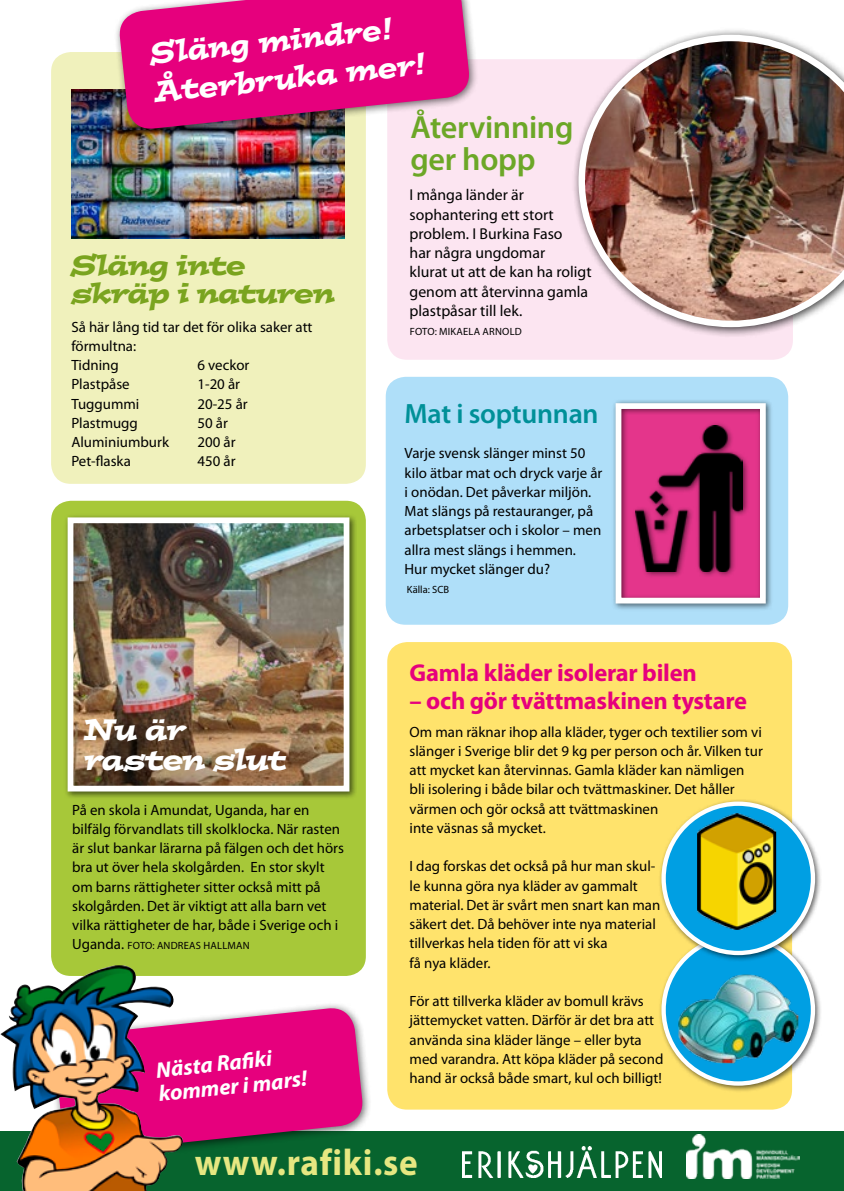
<style>
.page{position:relative;width:844px;height:1191px;background:#fff}
.page>*{position:absolute;margin:0;border:0;box-sizing:border-box;transform-origin:0 0}
.t1{font:700 37.1px "Myriad Pro";letter-spacing:.02em;color:#e6e781;scale:.95 1}
.t2{font:600 32.2px/32.2px "Myriad Pro";letter-spacing:-.01em;color:#6ca727}
.t3{font:italic 29.75px/38.3px "Postino";color:#fff;scale:.93 1}
.t4{font:italic 29.4px/29.4px "Postino";letter-spacing:-.03em;color:#fff}
.t5{font:italic 28px/28px "Postino";letter-spacing:-.03em;color:#7aa41f}
.t6{font:600 28px "Myriad Pro";letter-spacing:-.01em;color:#009098}
.t7{font:700 24.5px "Myriad Pro";letter-spacing:-.01em;color:#e6007d}
.t8{font:italic 700 22.4px/24px "Myriad Pro";color:#fff}
.t9{font:15.75px/19.2px "Myriad Pro";color:#000}
.t10{font:14.88px/19.2px "Myriad Pro";color:#000}
.t11{font:10.5px "Myriad Pro";letter-spacing:.02em;color:#000}
.t12{font:10.5px "Myriad Pro";color:#000}
.s1{font-size:14.88px}
</style>
<div class="page">
<div style="left:0;top:1131px;width:843px;height:60px;background:#07642e"></div>
<div style="left:385px;top:377px;width:403px;height:248px;background:#afdff9;border-radius:20px"></div>
<div style="left:611px;top:399px;width:162px;height:212px;background:#000;opacity:.6"></div>
<img style="left:635px;top:425px;width:107px;height:146px">
<div style="left:615px;top:403px;width:150px;height:200px;border:6px solid #fff"></div>
<div style="left:51px;top:52px;width:315px;height:432px;background:#f0f1bc;border-radius:20px"></div>
<div style="left:51px;top:501px;width:315px;height:475px;background:#a7c839;border-radius:20px"></div>
<div style="left:387px;top:642px;width:404px;height:467px;background:#ffe36c;border-radius:20px"></div>
<div style="left:387px;top:59px;width:405px;height:301px;background:#fce5f1;border-radius:20px"></div>
<div style="left:63px;top:513px;width:294px;height:286px;background:#000;opacity:.6"></div>
<img style="left:75px;top:524px;width:267px;height:260px">
<div style="left:68px;top:517px;width:281px;height:274px;border:6px solid #fff"></div>
<img style="left:686px;top:1134px;width:113px;height:44px">
<div style="left:48px;top:1001px;width:324px;height:161px;background:#000;opacity:.6"></div>
<svg style="left:187px;top:1006px;width:177px;height:148px;fill:#e6007d"></svg>
<img style="left:462px;top:1146px;width:199px;height:31px">
<img style="left:0;top:965px;width:187px;height:226px">
<img style="left:71px;top:89px;width:274px;height:149px">
<div style="left:113px;top:0;width:365px;height:138px;background:#000;opacity:.6"></div>
<svg style="left:117px;top:0;width:354px;height:131px;background:#dc1e83"></svg>
<div style="left:658px;top:931px;width:164px;height:162px;background:#000;opacity:.6"></div>
<div style="left:663px;top:936px;width:149px;height:147px;background:#009fe3;border-radius:50%"></div>
<img style="left:678px;top:974px;width:120px;height:89px">
<div style="left:661px;top:934px;width:153px;height:151px;border:4px solid #fff;border-radius:50%"></div>
<div style="left:658px;top:798px;width:164px;height:164px;background:#000;opacity:.6"></div>
<div style="left:663px;top:803px;width:149px;height:150px;background:#009fe3;border-radius:50%"></div>
<img style="left:697px;top:813px;width:79px;height:116px">
<div style="left:661px;top:801px;width:153px;height:154px;border:4px solid #fff;border-radius:50%"></div>
<div style="left:571px;top:28px;width:272px;height:310px;background:#000;opacity:.75"></div>
<img style="left:578px;top:35px;width:265px;height:292px">
<h3 class="t3" style="left:148px;top:34px;width:295px;rotate:-6deg">Släng mindre!<br>Återbruka mer!</h3>
<h2 class="t2" style="left:410px;top:111px;width:164px">Återvinning ger hopp</h2>
<h3 class="t5" style="left:71px;top:251px;width:265px">Släng inte skräp i naturen</h3>
<p class="t10" style="left:71px;top:317px;width:243px">Så här lång tid tar det för olika saker att förmultna:<br>Tidning</p>
<p class="t10" style="left:197px;top:356px;width:53px">6 veckor</p>
<p class="t10" style="left:71px;top:375px;width:60px">Plastpåse</p>
<p class="t10" style="left:197px;top:375px;width:44px">1-20 år</p>
<p class="t10" style="left:71px;top:394px;width:70px">Tuggummi</p>
<p class="t10" style="left:197px;top:394px;width:52px">20-25 år</p>
<p class="t10" style="left:71px;top:413px;width:68px">Plastmugg</p>
<p class="t10" style="left:197px;top:413px;width:32px">50 år</p>
<p class="t10" style="left:71px;top:433px;width:99px">Aluminiumburk</p>
<p class="t10" style="left:197px;top:433px;width:40px">200 år</p>
<p class="t10" style="left:71px;top:452px;width:61px">Pet-flaska</p>
<p class="t10" style="left:197px;top:452px;width:40px">450 år</p>
<h3 class="t4" style="left:84px;top:714px;width:204px">Nu är rasten slut</h3>
<p class="t10" style="left:72px;top:800px;width:273px">På en skola i Amundat, Uganda, har en bilfälg förvandlats till skolklocka. När rasten är slut bankar lärarna på fälgen och det hörs bra ut över hela skolgården. En stor skylt om barns rättigheter sitter också mitt på skolgården. Det är viktigt att alla barn vet vilka rättigheter de har, både i Sverige och i</p>
<p class="t11" style="left:72px;top:940px;width:179px"><span class="s1">Uganda.</span> FOTO: ANDREAS HALLMAN</p>
<h3 class="t8" style="left:155px;top:1058px;width:151px;rotate:-6deg">Nästa Rafi ki kommer i mars!</h3>
<p class="t9" style="left:409px;top:186px;width:183px">I många länder är sophantering ett stort problem. I Burkina Faso<br>har några ungdomar<br>klurat ut att de kan ha roligt genom att återvinna gamla plastpåsar till lek.</p>
<p class="t11" style="left:409px;top:326px;width:114px">FOTO: MIKAELA ARNOLD</p>
<h3 class="t6" style="left:404px;top:398px;width:195px">Mat i soptunnan</h3>
<p class="t10" style="left:404px;top:444px;width:199px">Varje svensk slänger minst 50 kilo ätbar mat och dryck varje år i onödan. Det påverkar miljön.<br>Mat slängs på restauranger, på arbetsplatser och i skolor – men allra mest slängs i hemmen.<br>Hur mycket slänger du?</p>
<p class="t12" style="left:407px;top:584px;width:44px">Källa: SCB</p>
<h3 class="t7" style="left:409px;top:658px;width:288px">Gamla kläder isolerar bilen</h3>
<h3 class="t7" style="left:409px;top:686px;width:339px">– och gör tvättmaskinen tystare</h3>
<p class="t10" style="left:409px;top:722px;width:355px">Om man räknar ihop alla kläder, tyger och textilier som vi slänger i Sverige blir det 9 kg per person och år. Vilken tur att mycket kan återvinnas. Gamla kläder kan nämligen bli isolering i både bilar och tvättmaskiner. Det håller värmen och gör också att tvättmaskinen<br>inte väsnas så mycket.</p>
<p class="t10" style="left:409px;top:857px;width:252px">I dag forskas det också på hur man skul&shy;le kunna göra nya kläder av gammalt material. Det är svårt men snart kan man säkert det. Då behöver inte nya material tillverkas hela tiden för att vi ska<br>få nya kläder.</p>
<p class="t10" style="left:409px;top:992px;width:255px">För att tillverka kläder av bomull krävs jättemycket vatten. Därför är det bra att använda sina kläder länge – eller byta med varandra. Att köpa kläder på second hand är också både smart, kul och billigt!</p>
<h1 class="t1" style="left:195px;top:1141px;width:236px">www.rafiki.se</h1>
</div>
